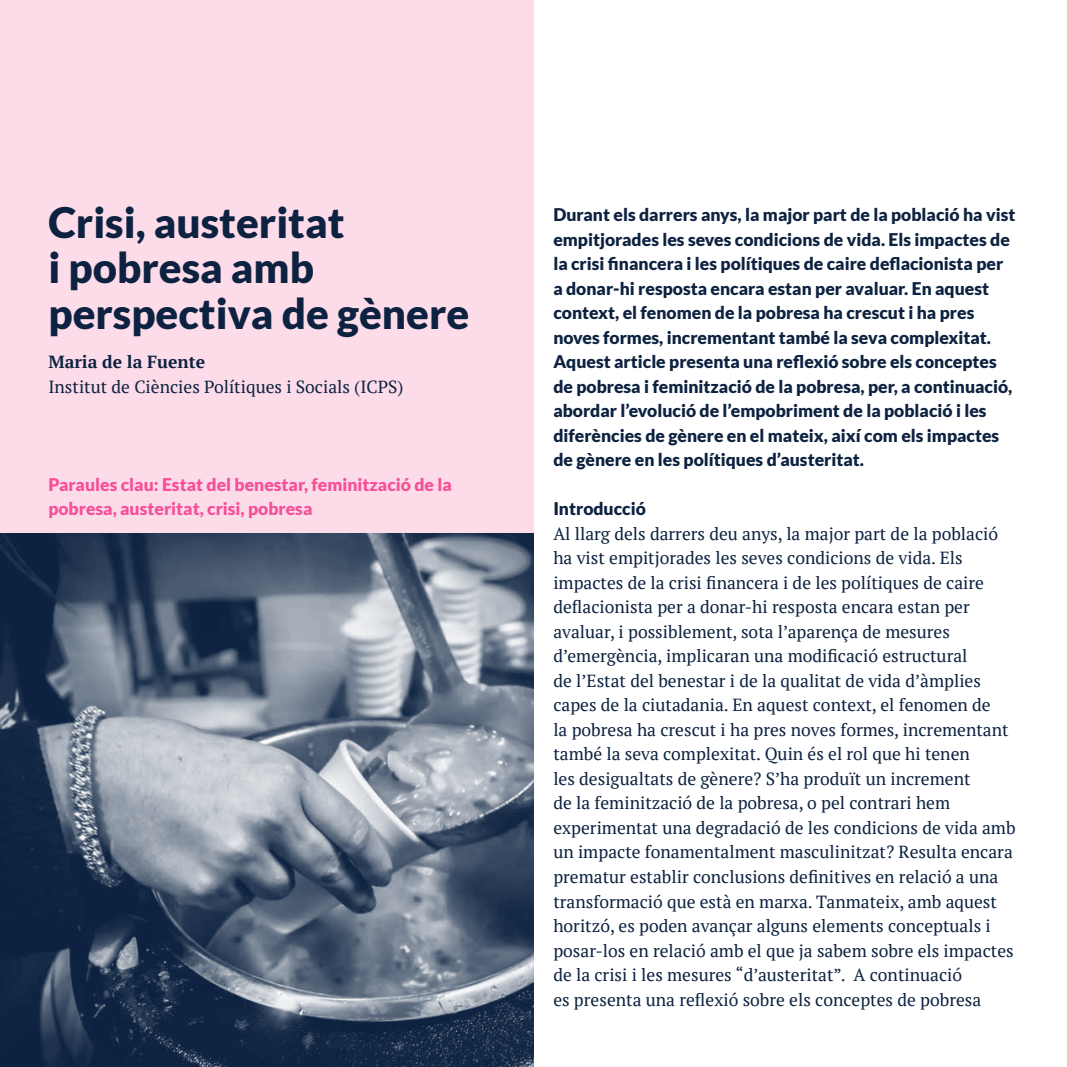
<style>
.page{position:relative;width:1067px;height:1067px;background:#fff}
.page>*{position:absolute;margin:0;border:0;box-sizing:border-box;transform-origin:0 0}
.t1{font:900 42px/45.5px "Lato";color:#0d2240}
.t2{font:17.5px/24.5px "PT Serif";color:#0d2240}
.t3{font:900 17.5px/24.5px "Lato";color:#0d2240}
.t4{font:900 17.5px/24.5px "Lato";color:#f65097}
.t5{font:700 17.5px "PT Serif";color:#0d2240}
</style>
<div class="page">
<div style="left:0;top:0;width:533px;height:533px;background:#fddcea"></div>
<img style="left:0;top:533px;width:533px;height:534px">
<h1 class="t1" style="left:48px;top:199px;width:422px">Crisi, austeritat<br>i pobresa amb perspectiva de gènere</h1>
<p class="t5" style="left:48px;top:350px;width:158px">Maria de la Fuente</p>
<p class="t2" style="left:48px;top:374px;width:357px">Institut de Ciències Polítiques i Socials (ICPS)</p>
<p class="t4" style="left:48px;top:472px;width:405px">Paraules clau: Estat del benestar, feminització de la pobresa, austeritat, crisi, pobresa</p>
<p class="t3" style="left:553px;top:202px;width:463px">Durant els darrers anys, la major part de la població ha vist empitjorades les seves condicions de vida. Els impactes de la crisi financera i les polítiques de caire deflacionista per a donar-hi resposta encara estan per avaluar. En aquest context, el fenomen de la pobresa ha crescut i ha pres noves formes, incrementant també la seva complexitat.<br>Aquest article presenta una reflexió sobre els conceptes de pobresa i feminització de la pobresa, per, a continuació, abordar l’evolució de l’empobriment de la població i les diferències de gènere en el mateix, així com els impactes de gènere en les polítiques d’austeritat.</p>
<p class="t3" style="left:553px;top:496px;width:94px">Introducció</p>
<p class="t2" style="left:553px;top:521px;width:464px">Al llarg dels darrers deu anys, la major part de la població ha vist empitjorades les seves condicions de vida. Els impactes de la crisi financera i de les polítiques de caire deflacionista per a donar-hi resposta encara estan per avaluar, i possiblement, sota l’aparença de mesures d’emergència, implicaran una modificació estructural<br>de l’Estat del benestar i de la qualitat de vida d’àmplies capes de la ciutadania. En aquest context, el fenomen de<br>la pobresa ha crescut i ha pres noves formes, incrementant també la seva complexitat. Quin és el rol que hi tenen<br>les desigualtats de gènere? S’ha produït un increment<br>de la feminització de la pobresa, o pel contrari hem experimentat una degradació de les condicions de vida amb un impacte fonamentalment masculinitzat? Resulta encara prematur establir conclusions definitives en relació a una transformació que està en marxa. Tanmateix, amb aquest horitzó, es poden avançar alguns elements conceptuals i posar-los en relació amb el que ja sabem sobre els impactes de la crisi i les mesures “d’austeritat”. A continuació<br>es presenta una reflexió sobre els conceptes de pobresa</p>
</div>
